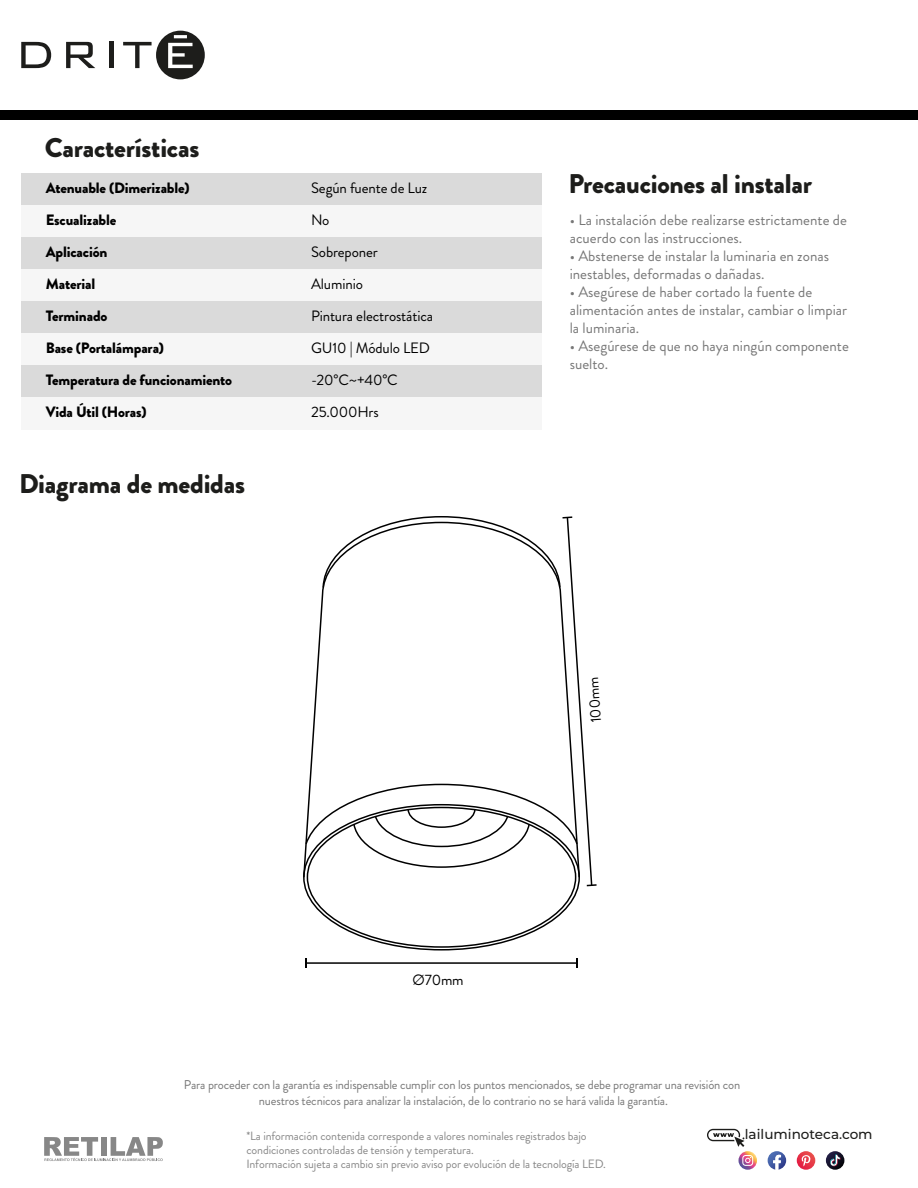
<style>
.page{position:relative;width:918px;height:1188px;background:#fff}
.page>*{position:absolute;margin:0;border:0;box-sizing:border-box;transform-origin:0 0}
.t1{font:900 27px "Brandon Grotesque";letter-spacing:-.01em;color:#1d1d1b}
.t2{font:15px/18px "Brandon Grotesque";color:#777}
.t3{font:900 15px/32px "Brandon Grotesque";letter-spacing:-.01em;color:#000}
.t4{font:15px/32px "Brandon Grotesque";letter-spacing:-.01em;color:#000}
.t5{font:500 13.65px "Montserrat";color:#1d1d1b}
.t6{font:12.75px/16.2px "Brandon Grotesque";letter-spacing:-.015em;color:#777;text-align:center}
.t7{font:12px/14px "Brandon Grotesque";letter-spacing:-.01em;color:#878787}
.s1{color:#fff}
</style>
<div class="page">
<svg style="left:21px;top:42px;width:30px;height:26px"></svg>
<svg style="left:66px;top:42px;width:29px;height:26px"></svg>
<hr style="left:109px;top:42px;width:4px;height:26px;background:#1d1d1b">
<svg style="left:123px;top:31px;width:82px;height:48px"></svg>
<div style="left:0;top:110px;width:918px;height:10px;background:#000"></div>
<div style="left:22px;top:173px;width:520px;height:32px;background:#dadada"></div>
<div style="left:22px;top:205px;width:520px;height:32px;background:#f6f6f6"></div>
<div style="left:22px;top:237px;width:520px;height:32px;background:#dadada"></div>
<div style="left:22px;top:269px;width:520px;height:33px;background:#f6f6f6"></div>
<div style="left:22px;top:302px;width:520px;height:32px;background:#dadada"></div>
<div style="left:22px;top:334px;width:520px;height:32px;background:#f6f6f6"></div>
<div style="left:22px;top:366px;width:520px;height:32px;background:#dadada"></div>
<div style="left:22px;top:398px;width:520px;height:32px;background:#f6f6f6"></div>
<svg style="left:304px;top:516px;width:293px;height:371px"></svg>
<hr style="left:306px;top:962px;width:271px;height:2px;background:#000">
<svg style="left:305px;top:958px;width:2px;height:10px"></svg>
<svg style="left:576px;top:958px;width:2px;height:10px"></svg>
<svg style="left:44px;top:1137px;width:119px;height:24px"></svg>
<svg style="left:707px;top:1129px;width:38px;height:18px"></svg>
<svg style="left:738px;top:1151px;width:19px;height:19px"></svg>
<svg style="left:742px;top:1155px;width:11px;height:11px"></svg>
<svg style="left:768px;top:1151px;width:18px;height:19px"></svg>
<svg style="left:826px;top:1151px;width:18px;height:19px"></svg>
<svg style="left:830px;top:1155px;width:10px;height:11px"></svg>
<svg style="left:797px;top:1151px;width:18px;height:19px"></svg>
<svg style="left:801px;top:1155px;width:9px;height:11px"></svg>
<h1 class="t1" style="left:45px;top:129px;width:156px">Características</h1>
<p class="t3" style="left:46px;top:172px;width:188px">Atenuable (Dimerizable)<br>Escualizable<br>Aplicación<br>Material<br>Terminado<br>Base (Portalámpara)<br>Temperatura de funcionamiento<br>Vida Útil (Horas)</p>
<p class="t4" style="left:311px;top:172px;width:124px">Según fuente de Luz<br>No<br>Sobreponer<br>Aluminio<br>Pintura electrostática<br>GU10 | Módulo LED -20°C~+40°C<br>25.000Hrs</p>
<h1 class="t1" style="left:19px;top:465px;width:227px">Diagrama de medidas</h1>
<p class="t4" style="left:413px;top:964px;width:53px">Ø70mm</p>
<h1 class="t1" style="left:568px;top:164px;width:245px">Precauciones al instalar</h1>
<p class="t2" style="left:570px;top:211px;width:279px">• La instalación debe realizarse estrictamente de acuerdo con las instrucciones.</p>
<p class="t2" style="left:570px;top:247px;width:261px">• Abstenerse de instalar la luminaria en zonas inestables, deformadas o dañadas.</p>
<p class="t2" style="left:570px;top:283px;width:279px">• Asegúrese de haber cortado la fuente de alimentación antes de instalar, cambiar o limpiar la luminaria.</p>
<p class="t2" style="left:570px;top:337px;width:281px">• Asegúrese de que no haya ningún componente suelto.</p>
<p class="t4" style="left:580px;top:724px;width:48px;rotate:-94deg">100mm</p>
<p class="t6" style="left:184px;top:1076px;width:558px">Para proceder con la garantía es indispensable cumplir con los puntos mencionados, se debe programar una revisión con nuestros técnicos para analizar la instalación, de lo contrario no se hará valida la garantía.</p>
<p class="t7" style="left:246px;top:1129px;width:361px">*La información contenida corresponde a valores nominales registrados bajo condiciones controladas de tensión y temperatura.<br>Información sujeta a cambio sin previo aviso por evolución de la tecnología LED.</p>
<p class="t5" style="left:696px;top:1125px;width:183px"><span class="s1">https://</span>lailuminoteca.com<span class="s1">/</span></p>
</div>
